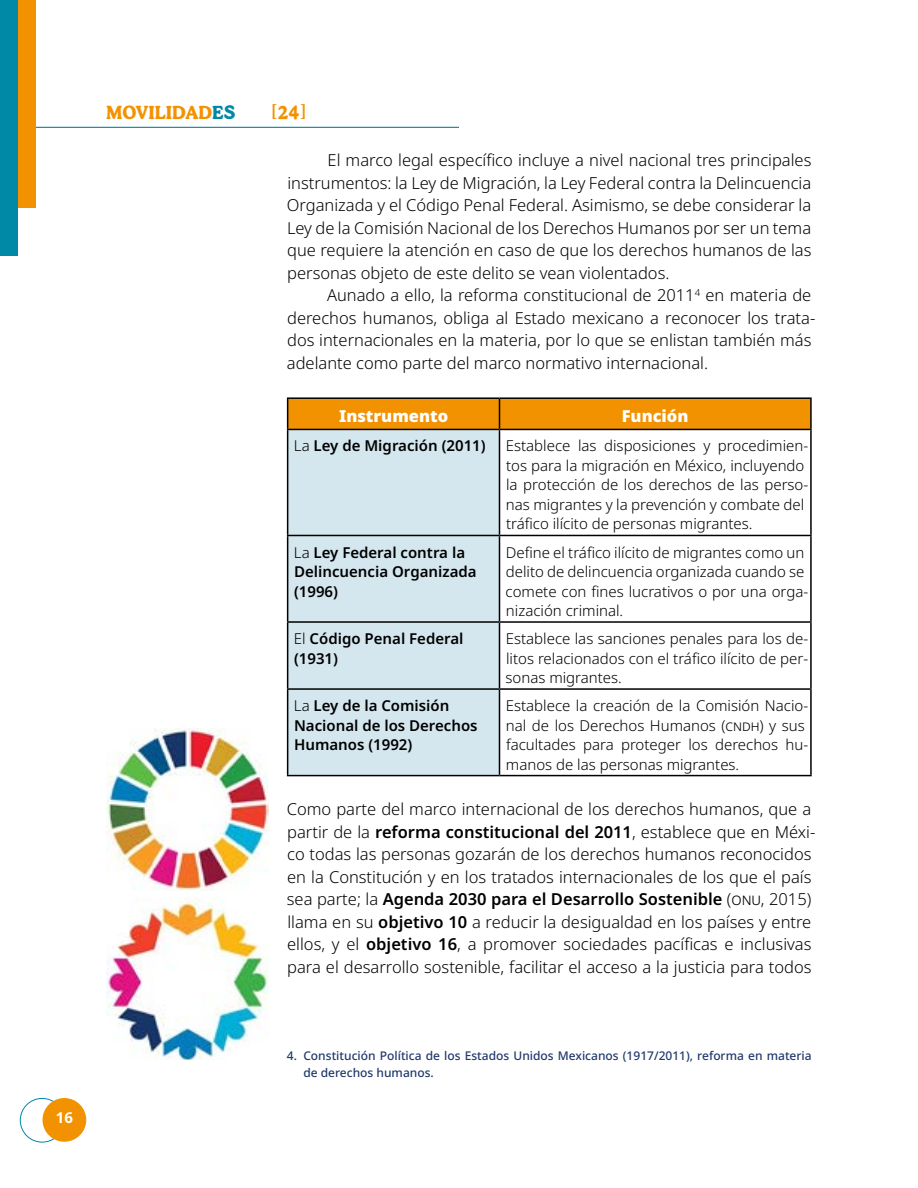
<style>
.page{position:relative;width:918px;height:1188px;background:#fff}
.page>*{position:absolute;margin:0;border:0;box-sizing:border-box;transform-origin:0 0}
.t1{font:700 18px "Patria";color:#f39200}
.t2{font:300 18px "Patria";color:#f39200}
.t3{font:300 16.5px/22.5px "Noto Sans";color:#000}
.t4{font:900 16.5px "Noto Sans";color:#fff}
.t5{font:300 15px/19.5px "Noto Sans";color:#000}
.t6{font:600 15px/19.5px "Noto Sans";color:#000}
.t7{font:700 15px "Noto Sans";color:#fff}
.t8{font:500 12px/16.5px "Noto Sans";color:#21396d}
.s1{color:#0088a7}
.s2{font-weight:700;font-size:19.5px}
.s3{font-weight:300}
.s4{font-weight:600}
</style>
<div class="page">
<div style="left:20px;top:1098px;width:44px;height:45px;border:1px solid #0088a7;border-radius:50%"></div>
<div style="left:43px;top:1098px;width:43px;height:44px;background:#f39200;border-radius:50%"></div>
<hr style="left:0;top:127px;width:459px;height:1px;background:#0088a7">
<div style="left:0;top:0;width:18px;height:256px;background:#0088a7"></div>
<div style="left:18px;top:0;width:18px;height:208px;background:#f39200"></div>
<div style="left:288px;top:398px;width:522px;height:31px;background:#f39200"></div>
<div style="left:288px;top:429px;width:212px;height:347px;background:#d4e6ee"></div>
<hr style="left:287px;top:397px;width:212px;height:2px;background:#000">
<hr style="left:287px;top:399px;width:1px;height:30px;background:#000">
<hr style="left:500px;top:397px;width:312px;height:2px;background:#000">
<hr style="left:499px;top:399px;width:1px;height:30px;background:#000">
<hr style="left:810px;top:399px;width:2px;height:30px;background:#000">
<hr style="left:287px;top:429px;width:212px;height:1px;background:#000">
<hr style="left:287px;top:430px;width:1px;height:105px;background:#000">
<hr style="left:500px;top:429px;width:312px;height:1px;background:#000">
<hr style="left:499px;top:430px;width:1px;height:105px;background:#000">
<hr style="left:810px;top:430px;width:2px;height:105px;background:#000">
<hr style="left:287px;top:535px;width:212px;height:1px;background:#000">
<hr style="left:287px;top:536px;width:1px;height:85px;background:#000">
<hr style="left:500px;top:535px;width:312px;height:1px;background:#000">
<hr style="left:499px;top:536px;width:1px;height:85px;background:#000">
<hr style="left:810px;top:536px;width:2px;height:85px;background:#000">
<hr style="left:287px;top:621px;width:212px;height:2px;background:#000">
<hr style="left:287px;top:623px;width:1px;height:65px;background:#000">
<hr style="left:500px;top:621px;width:312px;height:2px;background:#000">
<hr style="left:499px;top:623px;width:1px;height:65px;background:#000">
<hr style="left:810px;top:623px;width:2px;height:65px;background:#000">
<hr style="left:287px;top:688px;width:212px;height:2px;background:#000">
<hr style="left:287px;top:690px;width:1px;height:85px;background:#000">
<hr style="left:500px;top:688px;width:312px;height:2px;background:#000">
<hr style="left:499px;top:690px;width:1px;height:85px;background:#000">
<hr style="left:810px;top:690px;width:2px;height:85px;background:#000">
<hr style="left:287px;top:775px;width:212px;height:1px;background:#000">
<hr style="left:500px;top:775px;width:312px;height:1px;background:#000">
<img style="left:106px;top:728px;width:162px;height:162px">
<img style="left:106px;top:897px;width:162px;height:162px">
<p class="t7" style="left:56px;top:1107px;width:19px">16</p>
<p class="t1" style="left:106px;top:101px;width:131px">MOVILIDAD<span class="s1">ES</span></p>
<p class="t2" style="left:272px;top:103px;width:36px">[<span class="s2">24</span>]</p>
<p class="t3" style="left:287px;top:150px;width:526px;text-align:justify;text-indent:41px">El marco legal específico incluye a nivel nacional tres principales instrumentos: la Ley de Migración, la Ley Federal contra la Delincuencia Organizada y el Código Penal Federal. Asimismo, se debe considerar la Ley de la Comisión Nacional de los Derechos Humanos por ser un tema que requiere la atención en caso de que los derechos humanos de las personas objeto de este delito se vean violentados.</p>
<p class="t3" style="left:287px;top:285px;width:530px;text-indent:40px">Aunado a ello, la reforma constitucional de 2011<sup>4</sup> en materia de derechos humanos, obliga al Estado mexicano a reconocer los trata&shy;dos internacionales en la materia, por lo que se enlistan también más adelante como parte del marco normativo internacional.</p>
<p class="t4" style="left:339px;top:403px;width:111px">Instrumento</p>
<p class="t4" style="left:622px;top:403px;width:68px">Función</p>
<p class="t6" style="left:294px;top:437px;width:193px"><span class="s3">La</span> Ley de Migración (2011)</p>
<p class="t5" style="left:506px;top:437px;width:304px">Establece las disposiciones y procedimien&shy;tos para la migración en México, incluyendo la protección de los derechos de las perso&shy;nas migrantes y la prevención y combate del tráfico ilícito de personas migrantes.</p>
<p class="t6" style="left:294px;top:543px;width:184px"><span class="s3">La</span> Ley Federal contra la<br>Delincuencia Organizada (1996)</p>
<p class="t5" style="left:506px;top:543px;width:304px">Define el tráfico ilícito de migrantes como un delito de delincuencia organizada cuando se comete con fines lucrativos o por una orga&shy;nización criminal.</p>
<p class="t6" style="left:294px;top:629px;width:171px"><span class="s3">El</span> Código Penal Federal (1931)</p>
<p class="t5" style="left:506px;top:629px;width:304px;text-align:justify">Establece las sanciones penales para los de&shy;litos relacionados con el tráfico ilícito de per&shy;sonas migrantes.</p>
<p class="t6" style="left:294px;top:696px;width:185px"><span class="s3">La</span> Ley de la Comisión<br>Nacional de los Derechos<br>Humanos (1992)</p>
<p class="t5" style="left:506px;top:696px;width:304px">Establece la creación de la Comisión Nacio&shy;nal de los Derechos Humanos (cndh) y sus facultades para proteger los derechos hu&shy;manos de las personas migrantes.</p>
<p class="t3" style="left:287px;top:799px;width:530px">Como parte del marco internacional de los derechos humanos, que a partir de la <span class="s4">reforma constitucional del 2011</span>, establece que en Méxi&shy;co todas las personas gozarán de los derechos humanos reconocidos en la Constitución y en los tratados internacionales de los que el país sea parte; la <span class="s4">Agenda 2030 para el Desarrollo Sostenible</span> (onu, 2015) llama en su <span class="s4">objetivo 10</span> a reducir la desigualdad en los países y entre ellos, y el <span class="s4">objetivo 16</span>, a promover sociedades pacíficas e inclusivas para el desarrollo sostenible, facilitar el acceso a la justicia para todos</p>
<p class="t8" style="left:303px;top:1048px;width:510px;text-indent:-16px">4. Constitución Política de los Estados Unidos Mexicanos (1917/2011), reforma en materia de derechos humanos.</p>
</div>
